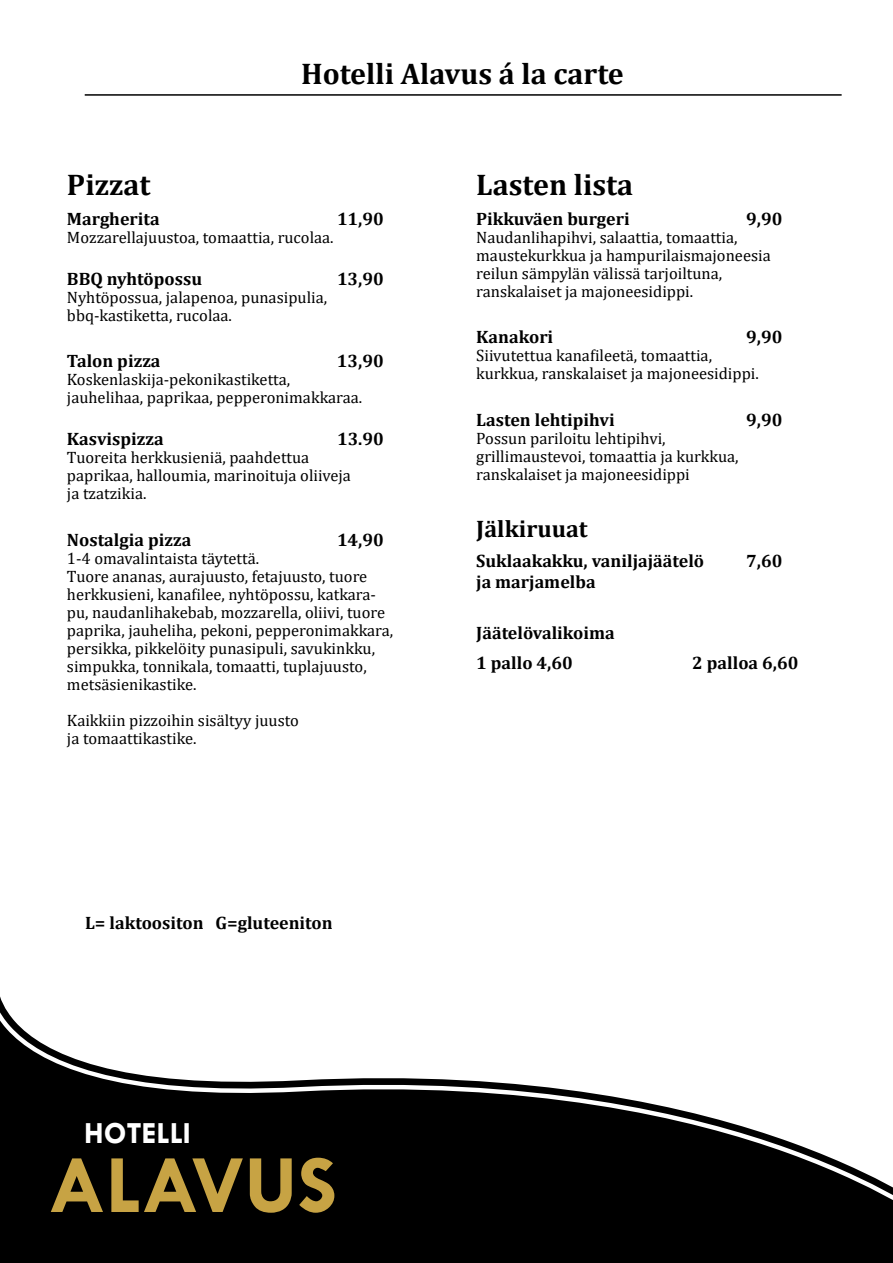
<style>
.page{position:relative;width:893px;height:1263px;background:#fff}
.page>*{position:absolute;margin:0;border:0;box-sizing:border-box;transform-origin:0 0}
.t1{font:700 83.55px "Tw Cen";color:#c7a344}
.t2{font:700 30.9px "Tw Cen";color:#fff}
.t3{font:700 30px "Cambria";color:#000}
.t4{font:700 24px "Cambria";color:#000}
.t5{font:700 18px/30px "Cambria";color:#000}
.t6{font:16.5px/18px "Cambria";color:#000}
</style>
<div class="page">
<svg style="left:0;top:996px;width:893px;height:213px"></svg>
<div style="left:0;top:1209px;width:893px;height:54px;background:#000"></div>
<hr style="left:85px;top:94px;width:757px;height:2px;background:#000">
<h3 class="t3" style="left:301px;top:53px;width:324px">Hotelli Alavus á la carte</h3>
<h3 class="t3" style="left:67px;top:164px;width:85px">Pizzat</h3>
<p class="t5" style="left:67px;top:203px;width:94px">Margherita</p>
<p class="t5" style="left:337px;top:203px;width:48px">11,90</p>
<p class="t6" style="left:67px;top:228px;width:268px">Mozzarellajuustoa, tomaattia, rucolaa.</p>
<p class="t5" style="left:67px;top:263px;width:137px">BBQ nyhtöpossu</p>
<p class="t5" style="left:337px;top:263px;width:48px">13,90</p>
<p class="t6" style="left:67px;top:288px;width:262px">Nyhtöpossua, jalapenoa, punasipulia, bbq-kastiketta, rucolaa.</p>
<p class="t5" style="left:67px;top:346px;width:95px">Talon pizza</p>
<p class="t5" style="left:337px;top:346px;width:48px">13,90</p>
<p class="t6" style="left:67px;top:371px;width:297px">Koskenlaskija-pekonikastiketta, jauhelihaa, paprikaa, pepperonimakkaraa.</p>
<p class="t5" style="left:67px;top:424px;width:98px">Kasvispizza</p>
<p class="t5" style="left:337px;top:424px;width:48px">13.90</p>
<p class="t6" style="left:67px;top:449px;width:285px">Tuoreita herkkusieniä, paahdettua paprikaa, halloumia, marinoituja oliiveja ja tzatzikia.</p>
<p class="t5" style="left:67px;top:524px;width:126px">Nostalgia pizza</p>
<p class="t5" style="left:337px;top:524px;width:48px">14,90</p>
<p class="t6" style="left:67px;top:549px;width:328px">1-4 omavalintaista täytettä.<br>Tuore ananas, aurajuusto, fetajuusto, tuore herkkusieni, kanafilee, nyhtöpossu, katkara&shy;pu, naudanlihakebab, mozzarella, oliivi, tuore paprika, jauheliha, pekoni, pepperonimakkara, persikka, pikkelöity punasipuli, savukinkku, simpukka, tonnikala, tomaatti, tuplajuusto, metsäsienikastike.</p>
<p class="t6" style="left:67px;top:711px;width:234px">Kaikkiin pizzoihin sisältyy juusto ja tomaattikastike.</p>
<p class="t5" style="left:85px;top:907px;width:249px">L= laktoositon G=gluteeniton</p>
<h2 class="t2" style="left:84px;top:1115px;width:108px">HOTELLI</h2>
<h1 class="t1" style="left:48px;top:1135px;width:290px">ALAVUS</h1>
<h3 class="t3" style="left:476px;top:164px;width:158px">Lasten lista</h3>
<p class="t5" style="left:476px;top:203px;width:155px">Pikkuväen burgeri</p>
<p class="t5" style="left:746px;top:203px;width:38px">9,90</p>
<p class="t6" style="left:476px;top:228px;width:296px">Naudanlihapihvi, salaattia, tomaattia, maustekurkkua ja hampurilaismajoneesia reilun sämpylän välissä tarjoiltuna, ranskalaiset ja majoneesidippi.</p>
<p class="t5" style="left:476px;top:322px;width:79px">Kanakori</p>
<p class="t5" style="left:746px;top:322px;width:38px">9,90</p>
<p class="t6" style="left:476px;top:347px;width:284px">Siivutettua kanafileetä, tomaattia, kurkkua, ranskalaiset ja majoneesidippi.</p>
<p class="t5" style="left:476px;top:404px;width:140px">Lasten lehtipihvi</p>
<p class="t5" style="left:746px;top:404px;width:38px">9,90</p>
<p class="t6" style="left:476px;top:429px;width:264px">Possun pariloitu lehtipihvi, grillimaustevoi, tomaattia ja kurkkua, ranskalaiset ja majoneesidippi</p>
<h3 class="t4" style="left:476px;top:512px;width:113px">Jälkiruuat</h3>
<p class="t5" style="left:476px;top:545px;width:229px">Suklaakakku, vaniljajäätelö</p>
<p class="t5" style="left:746px;top:545px;width:38px">7,60</p>
<p class="t5" style="left:476px;top:566px;width:121px">ja marjamelba</p>
<p class="t5" style="left:476px;top:617px;width:140px">Jäätelövalikoima<br>1 pallo 4,60</p>
<p class="t5" style="left:692px;top:647px;width:108px">2 palloa 6,60</p>
</div>
